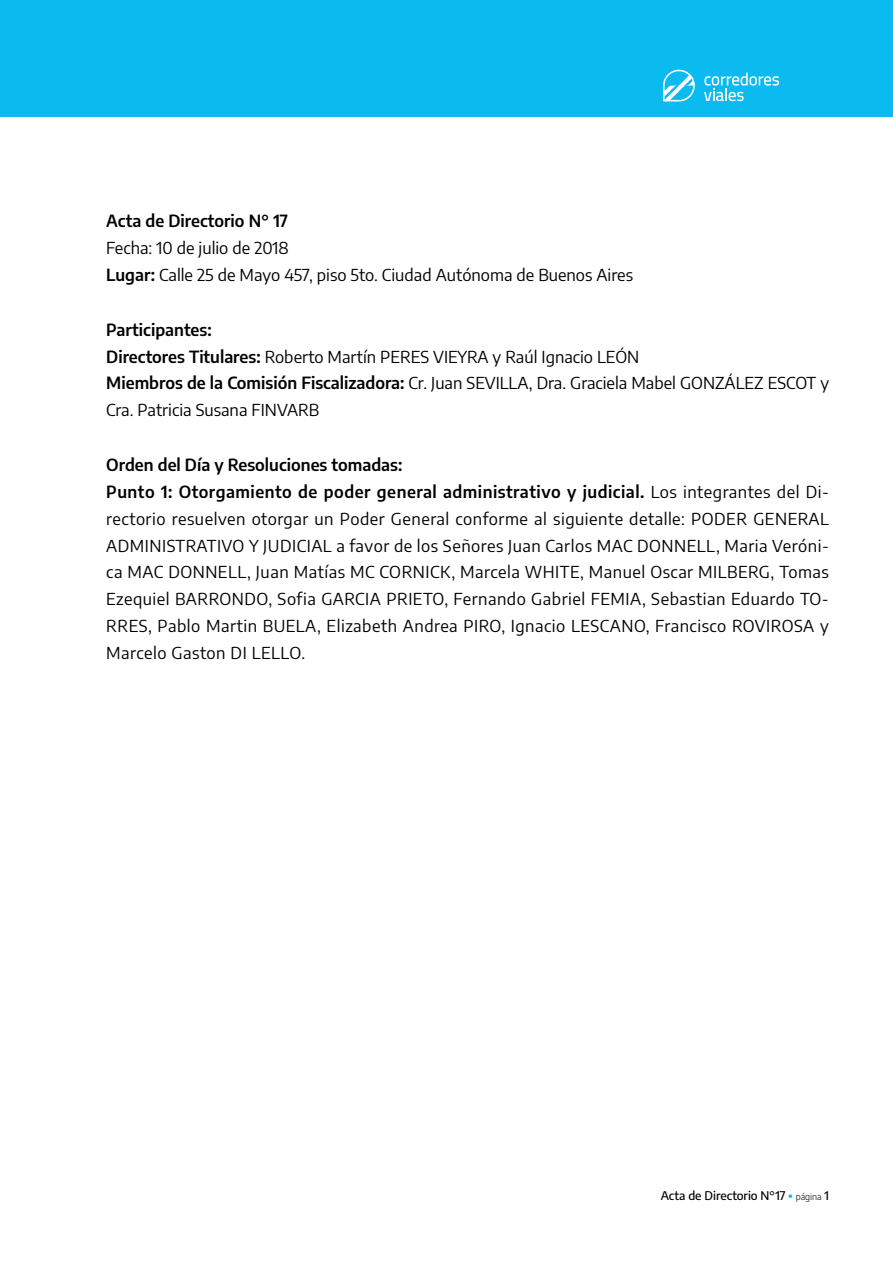
<style>
.page{position:relative;width:893px;height:1263px;background:#fff}
.page>*{position:absolute;margin:0;border:0;box-sizing:border-box;transform-origin:0 0}
.t1{font:16.5px/27px "Encode Sans";letter-spacing:.03em;color:#000}
.t2{font:16.5px/27px "Encode Sans";color:#000}
.t3{font:600 16.5px "Encode Sans";color:#000}
.t4{font:500 12px "Encode Sans";color:#000}
.s1{font-weight:600}
.s2{font-weight:900;font-size:13.5px;color:#0bbbef}
.s3{font-weight:300;font-size:9px}
</style>
<div class="page">
<div style="left:0;top:0;width:893px;height:117px;background:#0bbbef"></div>
<svg style="left:704px;top:73px;width:75px;height:28px"></svg>
<svg style="left:663px;top:70px;width:32px;height:31px"></svg>
<p class="t3" style="left:106px;top:209px;width:183px">Acta de Directorio N° 17</p>
<p class="t2" style="left:106px;top:234px;width:528px">Fecha: 10 de julio de 2018<br><span class="s1">Lugar:</span> Calle 25 de Mayo 457, piso 5to. Ciudad Autónoma de Buenos Aires</p>
<p class="t2" style="left:106px;top:315px;width:724px"><span class="s1">Participantes:<br>Directores Titulares:</span> Roberto Martín PERES VIEYRA y Raúl Ignacio LEÓN<br><span class="s1">Miembros de la Comisión Fiscalizadora:</span> Cr. Juan SEVILLA, Dra. Graciela Mabel GONZÁLEZ ESCOT y Cra. Patricia Susana FINVARB</p>
<p class="t1" style="left:106px;top:450px;width:724px"><span class="s1">Orden del Día y Resoluciones tomadas:<br>Punto 1: Otorgamiento de poder general administrativo y judicial.</span> Los integrantes del Di&shy;rectorio resuelven otorgar un Poder General conforme al siguiente detalle: PODER GENERAL ADMINISTRATIVO Y JUDICIAL a favor de los Señores Juan Carlos MAC DONNELL, Maria Veróni&shy;ca MAC DONNELL, Juan Matías MC CORNICK, Marcela WHITE, Manuel Oscar MILBERG, Tomas Ezequiel BARRONDO, Sofia GARCIA PRIETO, Fernando Gabriel FEMIA, Sebastian Eduardo TO-RRES, Pablo Martin BUELA, Elizabeth Andrea PIRO, Ignacio LESCANO, Francisco ROVIROSA y Marcelo Gaston DI LELLO.</p>
<p class="t4" style="left:661px;top:1187px;width:170px">Acta de Directorio N°17 <span class="s2">·</span> <span class="s3">página</span> 1</p>
</div>
